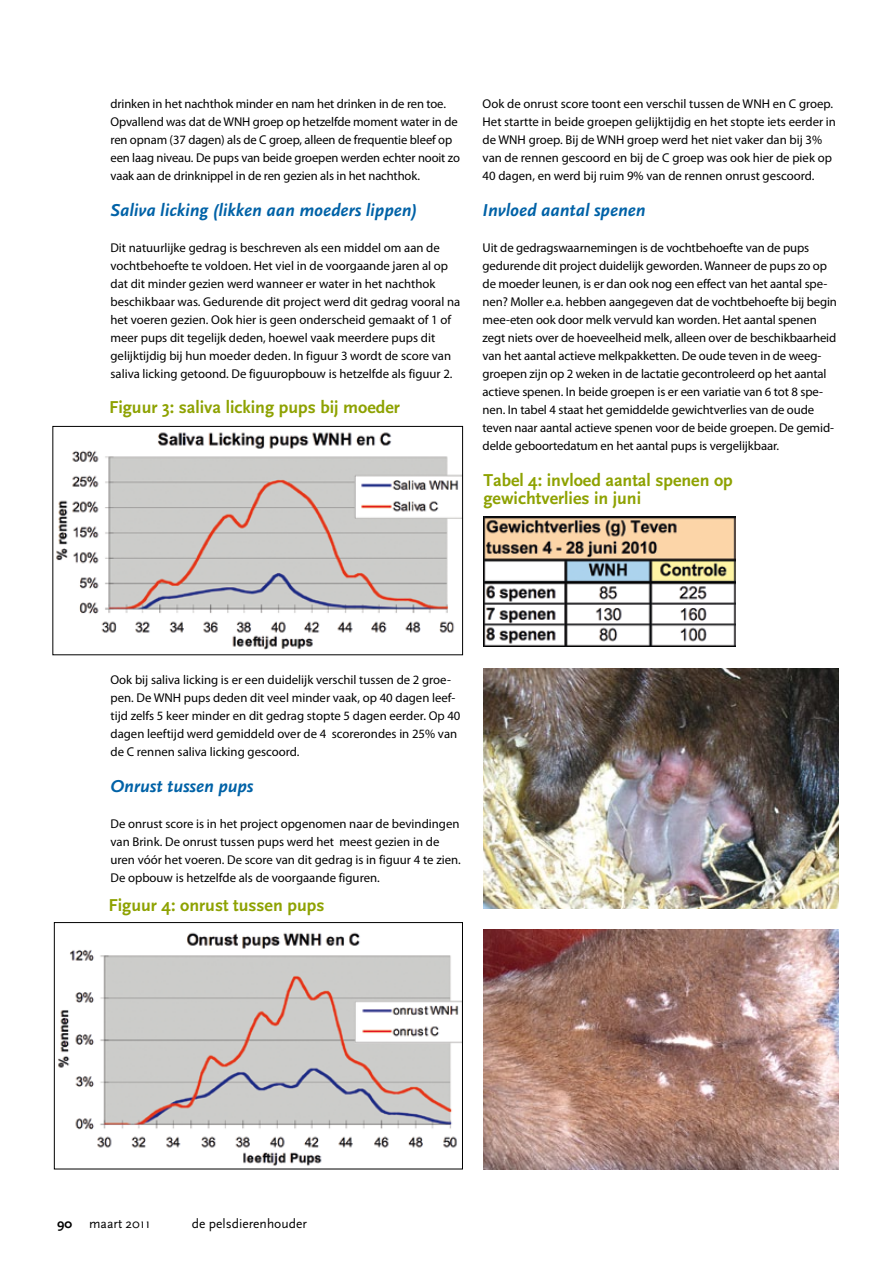
<style>
.page{position:relative;width:893px;height:1263px;background:#fff}
.page>*{position:absolute;margin:0;border:0;box-sizing:border-box;transform-origin:0 0}
.t1{font:700 18px/18px "Scala Sans";color:#8ea202}
.t2{font:italic 700 18px "Scala Sans";color:#0062a7}
.t3{font:13.5px "Scala Sans";color:#000}
.t4{font:700 13.5px "Scala Sans";color:#000}
.t5{font:12.75px/18px "Myriad Pro";letter-spacing:-.005em;color:#000}
</style>
<div class="page">
<img style="left:483px;top:517px;width:253px;height:129px">
<img style="left:58px;top:932px;width:403px;height:234px">
<div style="left:54px;top:922px;width:409px;height:247px;border:1px solid #000"></div>
<img style="left:56px;top:432px;width:405px;height:218px">
<div style="left:52px;top:426px;width:411px;height:229px;border:1px solid #000"></div>
<img style="left:483px;top:668px;width:356px;height:240px">
<img style="left:483px;top:929px;width:356px;height:240px">
<p class="t5" style="left:110px;top:95px;width:351px">drinken in het nachthok minder en nam het drinken in de ren toe.<br>Opvallend was dat de WNH groep op hetzelfde moment water in de ren opnam (37 dagen) als de C groep, alleen de frequentie bleef op een laag niveau. De pups van beide groepen werden echter nooit zo vaak aan de drinknippel in de ren gezien als in het nachthok.</p>
<h1 class="t2" style="left:110px;top:200px;width:308px">Saliva licking (likken aan moeders lippen)</h1>
<p class="t5" style="left:110px;top:239px;width:351px">Dit natuurlijke gedrag is beschreven als een middel om aan de vochtbehoefte te voldoen. Het viel in de voorgaande jaren al op dat dit minder gezien werd wanneer er water in het nachthok beschikbaar was. Gedurende dit project werd dit gedrag vooral na het voeren gezien. Ook hier is geen onderscheid gemaakt of 1 of meer pups dit tegelijk deden, hoewel vaak meerdere pups dit gelijktijdig bij hun moeder deden. In figuur 3 wordt de score van saliva licking getoond. De figuuropbouw is hetzelfde als figuur 2.</p>
<h1 class="t1" style="left:109px;top:399px;width:292px">Figuur 3: saliva licking pups bij moeder</h1>
<p class="t5" style="left:483px;top:95px;width:355px">Ook de onrust score toont een verschil tussen de WNH en C groep.<br>Het startte in beide groepen gelijktijdig en het stopte iets eerder in de WNH groep. Bij de WNH groep werd het niet vaker dan bij 3% van de rennen gescoord en bij de C groep was ook hier de piek op 40 dagen, en werd bij ruim 9% van de rennen onrust gescoord.</p>
<h1 class="t2" style="left:483px;top:200px;width:164px">Invloed aantal spenen</h1>
<p class="t5" style="left:483px;top:239px;width:356px">Uit de gedragswaarnemingen is de vochtbehoefte van de pups gedurende dit project duidelijk geworden. Wanneer de pups zo op de moeder leunen, is er dan ook nog een effect van het aantal spe&shy;nen? Moller e.a. hebben aangegeven dat de vochtbehoefte bij begin mee-eten ook door melk vervuld kan worden. Het aantal spenen zegt niets over de hoeveelheid melk, alleen over de beschikbaarheid van het aantal actieve melkpakketten. De oude teven in de weeg&shy;groepen zijn op 2 weken in de lactatie gecontroleerd op het aantal actieve spenen. In beide groepen is er een variatie van 6 tot 8 spe&shy;nen. In tabel 4 staat het gemiddelde gewichtverlies van de oude teven naar aantal actieve spenen voor de beide groepen. De gemid&shy;delde geboortedatum en het aantal pups is vergelijkbaar.</p>
<h1 class="t1" style="left:483px;top:472px;width:251px">Tabel 4: invloed aantal spenen op gewichtverlies in juni</h1>
<p class="t5" style="left:110px;top:671px;width:352px">Ook bij saliva licking is er een duidelijk verschil tussen de 2 groe&shy;pen. De WNH pups deden dit veel minder vaak, op 40 dagen leef&shy;tijd zelfs 5 keer minder en dit gedrag stopte 5 dagen eerder. Op 40 dagen leeftijd werd gemiddeld over de 4 scorerondes in 25% van de C rennen saliva licking gescoord.</p>
<h1 class="t2" style="left:110px;top:776px;width:144px">Onrust tussen pups</h1>
<p class="t5" style="left:110px;top:815px;width:352px">De onrust score is in het project opgenomen naar de bevindingen van Brink. De onrust tussen pups werd het meest gezien in de uren vóór het voeren. De score van dit gedrag is in figuur 4 te zien.<br>De opbouw is hetzelfde als de voorgaande figuren.</p>
<h1 class="t1" style="left:108px;top:897px;width:218px">Figuur 4: onrust tussen pups</h1>
<p class="t4" style="left:57px;top:1216px;width:17px">90</p>
<p class="t3" style="left:89px;top:1216px;width:63px">maart 2011</p>
<p class="t3" style="left:192px;top:1216px;width:116px">de pelsdierenhouder</p>
</div>
